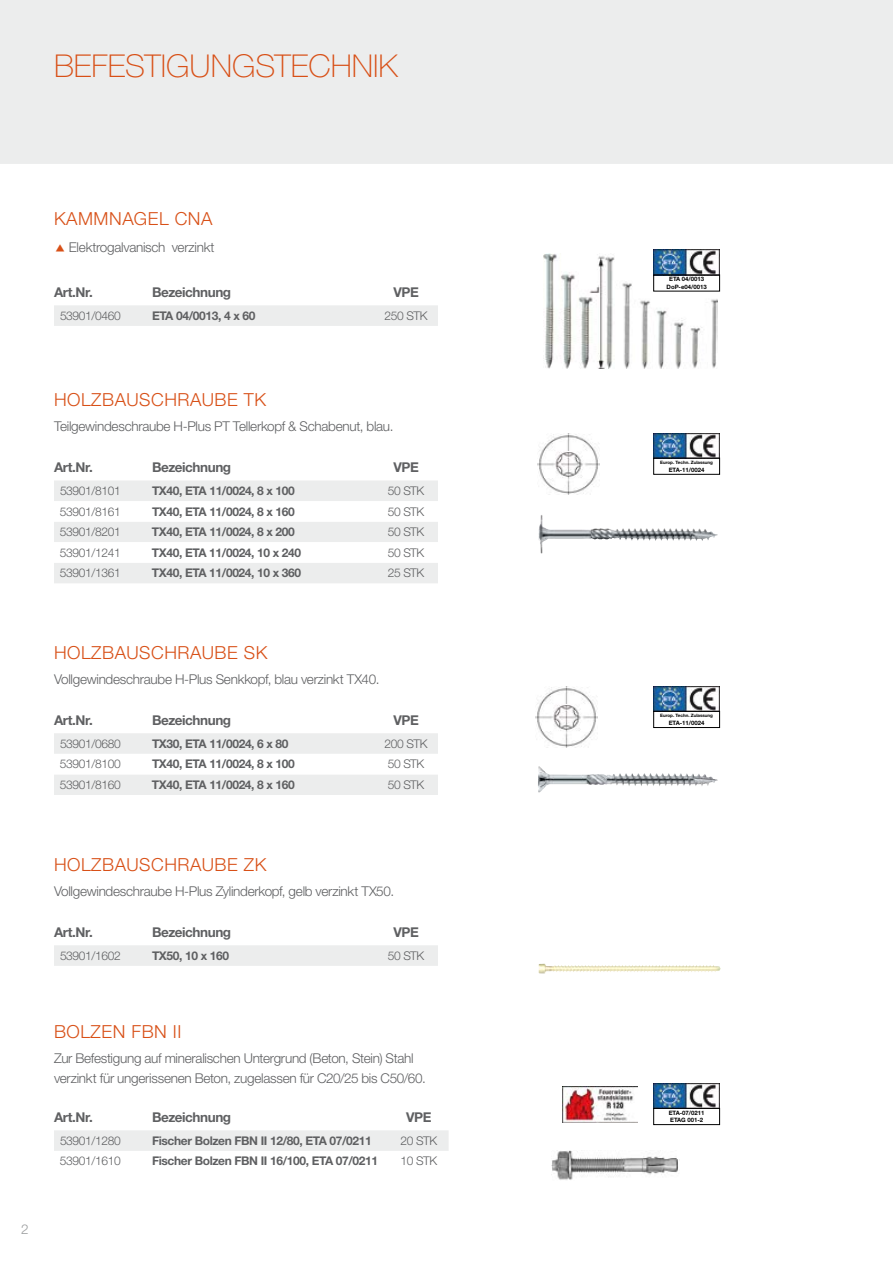
<style>
.page{position:relative;width:893px;height:1263px;background:#fff}
.page>*{position:absolute;margin:0;border:0;box-sizing:border-box;transform-origin:0 0}
.t1{font:100 31.5px "Helvetica Neue LTW1 G";color:#d85017}
.t2{font:300 18px "Helvetica Neue LTW1 G";letter-spacing:.03em;color:#d85017}
.t3{font:300 13.5px/19.5px "Helvetica Neue LTW1 G";letter-spacing:-.02em;color:#5f6062}
.t4{font:700 13.5px "Helvetica Neue LTW1 G";letter-spacing:-.03em;color:#5f6062}
.t5{font:300 13.5px "Helvetica Neue LTW1 G";color:#9c9e9f}
.t6{font:700 12px "Helvetica Neue LTW1 G";letter-spacing:-.03em;color:#5f6062}
.t7{font:300 12px "Helvetica Neue LTW1 G";letter-spacing:-.03em;color:#5f6062}
.t8{font:700 6px/7.5px "Helvetica Neue LTW1 G";color:#000;text-align:center}
.t9{font:700 4.5px "Helvetica Neue LTW1 G";color:#000}
</style>
<div class="page">
<div style="left:0;top:0;width:893px;height:164px;background:#eceded"></div>
<div style="left:54px;top:305px;width:384px;height:21px;background:#eceded"></div>
<img style="left:543px;top:254px;width:175px;height:114px">
<img style="left:653px;top:250px;width:67px;height:24px">
<div style="left:653px;top:274px;width:67px;height:17px;border:1px solid #000"></div>
<div style="left:54px;top:945px;width:384px;height:21px;background:#eceded"></div>
<svg style="left:54px;top:733px;width:384px;height:62px"></svg>
<svg style="left:54px;top:481px;width:384px;height:102px"></svg>
<img style="left:539px;top:964px;width:42px;height:10px">
<img style="left:538px;top:766px;width:133px;height:26px">
<img style="left:539px;top:515px;width:140px;height:38px">
<img style="left:538px;top:433px;width:61px;height:61px">
<img style="left:536px;top:686px;width:61px;height:62px">
<img style="left:653px;top:433px;width:67px;height:25px">
<div style="left:653px;top:458px;width:67px;height:17px;border:1px solid #000"></div>
<img style="left:653px;top:686px;width:67px;height:25px">
<div style="left:653px;top:711px;width:67px;height:17px;border:1px solid #000"></div>
<div style="left:54px;top:1130px;width:395px;height:21px;background:#eceded"></div>
<img style="left:551px;top:1150px;width:129px;height:30px">
<img style="left:653px;top:1083px;width:67px;height:25px">
<div style="left:653px;top:1108px;width:67px;height:17px;border:1px solid #000"></div>
<img style="left:563px;top:1086px;width:75px;height:36px">
<h1 class="t1" style="left:54px;top:47px;width:345px">BEFESTIGUNGSTECHNIK</h1>
<h2 class="t2" style="left:54px;top:208px;width:160px">KAMMNAGEL CNA</h2>
<p class="t3" style="left:69px;top:237px;width:147px">Elektrogalvanisch verzinkt</p>
<p class="t4" style="left:54px;top:284px;width:40px">Art.Nr.</p>
<p class="t4" style="left:152px;top:284px;width:81px">Bezeichnung</p>
<p class="t4" style="left:393px;top:284px;width:27px">VPE</p>
<p class="t7" style="left:60px;top:308px;width:62px">53901/0460</p>
<p class="t6" style="left:152px;top:308px;width:105px">ETA 04/0013, 4 x 60</p>
<p class="t7" style="left:385px;top:308px;width:44px">250 STK</p>
<h2 class="t2" style="left:54px;top:388px;width:214px">HOLZBAUSCHRAUBE TK</h2>
<p class="t3" style="left:54px;top:417px;width:341px">Teilgewindeschraube H-Plus PT Tellerkopf &amp; Schabenut, blau.</p>
<p class="t4" style="left:54px;top:459px;width:40px">Art.Nr.</p>
<p class="t4" style="left:152px;top:459px;width:81px">Bezeichnung</p>
<p class="t4" style="left:393px;top:459px;width:27px">VPE</p>
<p class="t7" style="left:60px;top:483px;width:62px">53901/8101</p>
<p class="t6" style="left:152px;top:483px;width:144px">TX40, ETA 11/0024, 8 x 100</p>
<p class="t7" style="left:388px;top:483px;width:38px">50 STK</p>
<p class="t7" style="left:60px;top:504px;width:62px">53901/8161</p>
<p class="t6" style="left:152px;top:504px;width:144px">TX40, ETA 11/0024, 8 x 160</p>
<p class="t7" style="left:388px;top:504px;width:38px">50 STK</p>
<p class="t7" style="left:60px;top:525px;width:62px">53901/8201</p>
<p class="t6" style="left:152px;top:524px;width:144px">TX40, ETA 11/0024, 8 x 200</p>
<p class="t7" style="left:388px;top:525px;width:38px">50 STK</p>
<p class="t7" style="left:60px;top:545px;width:62px">53901/1241</p>
<p class="t6" style="left:152px;top:545px;width:151px">TX40, ETA 11/0024, 10 x 240</p>
<p class="t7" style="left:388px;top:545px;width:38px">50 STK</p>
<p class="t7" style="left:60px;top:566px;width:62px">53901/1361</p>
<p class="t6" style="left:152px;top:566px;width:151px">TX40, ETA 11/0024, 10 x 360</p>
<p class="t7" style="left:388px;top:566px;width:38px">25 STK</p>
<h2 class="t2" style="left:54px;top:641px;width:215px">HOLZBAUSCHRAUBE SK</h2>
<p class="t3" style="left:54px;top:670px;width:327px">Vollgewindeschraube H-Plus Senkkopf, blau verzinkt TX40.</p>
<p class="t4" style="left:54px;top:712px;width:40px">Art.Nr.</p>
<p class="t4" style="left:152px;top:712px;width:81px">Bezeichnung</p>
<p class="t4" style="left:393px;top:712px;width:27px">VPE</p>
<p class="t7" style="left:60px;top:736px;width:62px">53901/0680</p>
<p class="t6" style="left:152px;top:736px;width:138px">TX30, ETA 11/0024, 6 x 80</p>
<p class="t7" style="left:385px;top:736px;width:44px">200 STK</p>
<p class="t7" style="left:60px;top:757px;width:62px">53901/8100</p>
<p class="t6" style="left:152px;top:757px;width:144px">TX40, ETA 11/0024, 8 x 100</p>
<p class="t7" style="left:388px;top:757px;width:38px">50 STK</p>
<p class="t7" style="left:60px;top:777px;width:62px">53901/8160</p>
<p class="t6" style="left:152px;top:777px;width:144px">TX40, ETA 11/0024, 8 x 160</p>
<p class="t7" style="left:388px;top:777px;width:38px">50 STK</p>
<p class="t5" style="left:21px;top:1221px;width:9px">2</p>
<h2 class="t2" style="left:54px;top:853px;width:214px">HOLZBAUSCHRAUBE ZK</h2>
<p class="t3" style="left:54px;top:882px;width:342px">Vollgewindeschraube H-Plus Zylinderkopf, gelb verzinkt TX50.</p>
<p class="t4" style="left:54px;top:924px;width:40px">Art.Nr.</p>
<p class="t4" style="left:152px;top:924px;width:81px">Bezeichnung</p>
<p class="t4" style="left:393px;top:924px;width:27px">VPE</p>
<p class="t7" style="left:60px;top:948px;width:62px">53901/1602</p>
<p class="t6" style="left:152px;top:948px;width:79px">TX50, 10 x 160</p>
<p class="t7" style="left:388px;top:948px;width:38px">50 STK</p>
<h2 class="t2" style="left:54px;top:1020px;width:129px">BOLZEN FBN II</h2>
<p class="t3" style="left:54px;top:1048px;width:373px">Zur Befestigung auf mineralischen Untergrund (Beton, Stein) Stahl verzinkt für ungerissenen Beton, zugelassen für C20/25 bis C50/60.</p>
<p class="t4" style="left:54px;top:1109px;width:40px">Art.Nr.</p>
<p class="t4" style="left:152px;top:1109px;width:81px">Bezeichnung</p>
<p class="t4" style="left:406px;top:1109px;width:27px">VPE</p>
<p class="t7" style="left:60px;top:1133px;width:62px">53901/1280</p>
<p class="t6" style="left:152px;top:1133px;width:221px">Fischer Bolzen FBN II 12/80, ETA 07/0211</p>
<p class="t7" style="left:401px;top:1133px;width:38px">20 STK</p>
<p class="t7" style="left:60px;top:1154px;width:62px">53901/1610</p>
<p class="t6" style="left:152px;top:1154px;width:228px">Fischer Bolzen FBN II 16/100, ETA 07/0211</p>
<p class="t7" style="left:400px;top:1154px;width:38px">10 STK</p>
<p class="t8" style="left:667px;top:275px;width:42px">ETA 04/0013<br>DoP-e04/0013</p>
<p class="t9" style="left:660px;top:460px;width:54px">Europ. Techn. Zulassung</p>
<p class="t8" style="left:669px;top:466px;width:37px">ETA-11/0024</p>
<p class="t9" style="left:660px;top:713px;width:54px">Europ. Techn. Zulassung</p>
<p class="t8" style="left:669px;top:719px;width:37px">ETA-11/0024</p>
<p class="t8" style="left:669px;top:1109px;width:37px;text-align:left">ETA-07/0211<br>ETAG 001-2</p>
</div>
